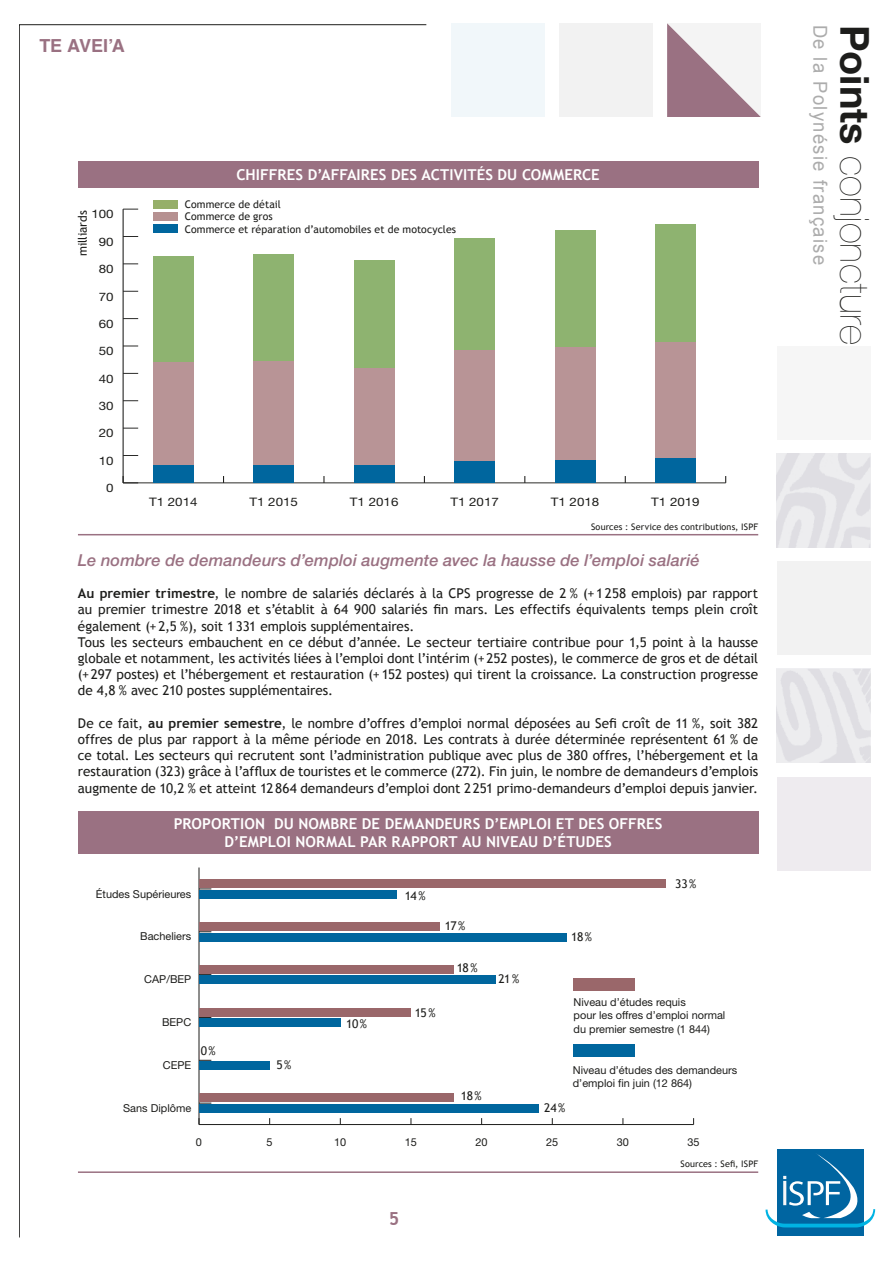
<style>
.page{position:relative;width:893px;height:1263px;background:#fff}
.page>*{position:absolute;margin:0;border:0;box-sizing:border-box;transform-origin:0 0}
.t1{font:200 39.75px "Helvetica Neue";letter-spacing:.01em;color:#1d1d1b}
.t2{font:19.2px "Arial";letter-spacing:.075em;color:#acacac;scale:.96 1}
.t3{font:700 18px "Helvetica";letter-spacing:-.005em;color:#9a7182}
.t4{font:700 18px "Trebuchet MS";color:#9a7182}
.t5{font:italic 500 16.5px "Helvetica Neue";letter-spacing:.005em;color:#9a7182}
.t6{font:700 15px/18px "Trebuchet MS";letter-spacing:.005em;color:#fff;text-align:center}
.t7{font:13.5px/16.2px "Trebuchet MS";color:#1d1d1b}
.t8{font:12px "Trebuchet MS";letter-spacing:-.02em;color:#1d1d1b}
.t9{font:11.7px "Helvetica Neue";color:#1d1d1b;scale:1.14 1}
.t10{font:10.95px/13px "Helvetica Neue";color:#1d1d1b}
.t11{font:10.5px/12.6px "Trebuchet MS";letter-spacing:.005em;color:#1d1d1b}
.t12{font:9px "Trebuchet MS";letter-spacing:.015em;color:#1d1d1b}
.s1{font-weight:700}
</style>
<div class="page">
<div style="left:451px;top:23px;width:94px;height:94px;background:#f1f7fa"></div>
<svg style="left:19px;top:24px;width:408px;height:1213px"></svg>
<div style="left:560px;top:23px;width:93px;height:94px;background:#f2f2f2"></div>
<div style="left:777px;top:1150px;width:86px;height:86px;background:#0065a1"></div>
<svg style="left:765px;top:1153px;width:110px;height:74px"></svg>
<svg style="left:667px;top:23px;width:94px;height:94px"></svg>
<div style="left:777px;top:346px;width:93px;height:94px;background:#f6f6f6"></div>
<div style="left:777px;top:562px;width:93px;height:93px;background:#f2f2f2"></div>
<div style="left:777px;top:777px;width:93px;height:93px;background:#eeebef"></div>
<img style="left:777px;top:454px;width:93px;height:93px">
<img style="left:777px;top:668px;width:93px;height:94px">
<hr style="left:78px;top:534px;width:680px;height:1px;background:#9a7182">
<hr style="left:78px;top:1171px;width:680px;height:2px;background:#9a7182">
<div style="left:78px;top:811px;width:680px;height:43px;background:#9a7182"></div>
<hr style="left:123px;top:482px;width:603px;height:1px;background:#1d1d1b">
<hr style="left:123px;top:209px;width:1px;height:274px;background:#1d1d1b">
<svg style="left:123px;top:476px;width:15px;height:7px"></svg>
<svg style="left:123px;top:455px;width:15px;height:1px"></svg>
<svg style="left:123px;top:428px;width:15px;height:1px"></svg>
<svg style="left:123px;top:400px;width:15px;height:1px"></svg>
<svg style="left:123px;top:373px;width:15px;height:1px"></svg>
<svg style="left:123px;top:346px;width:15px;height:1px"></svg>
<svg style="left:123px;top:318px;width:15px;height:1px"></svg>
<svg style="left:123px;top:291px;width:15px;height:1px"></svg>
<svg style="left:123px;top:263px;width:15px;height:1px"></svg>
<svg style="left:123px;top:236px;width:15px;height:1px"></svg>
<svg style="left:123px;top:209px;width:15px;height:1px"></svg>
<div style="left:153px;top:257px;width:40px;height:105px;background:#8eb370"></div>
<div style="left:254px;top:254px;width:40px;height:107px;background:#8eb370"></div>
<div style="left:354px;top:261px;width:40px;height:107px;background:#8eb370"></div>
<div style="left:455px;top:239px;width:40px;height:111px;background:#8eb370"></div>
<div style="left:555px;top:230px;width:40px;height:117px;background:#8eb370"></div>
<div style="left:655px;top:224px;width:41px;height:118px;background:#8eb370"></div>
<div style="left:153px;top:362px;width:40px;height:104px;background:#b89496"></div>
<div style="left:254px;top:361px;width:40px;height:105px;background:#b89496"></div>
<div style="left:354px;top:368px;width:40px;height:97px;background:#b89496"></div>
<div style="left:455px;top:350px;width:40px;height:112px;background:#b89496"></div>
<div style="left:555px;top:347px;width:40px;height:114px;background:#b89496"></div>
<div style="left:655px;top:342px;width:41px;height:116px;background:#b89496"></div>
<div style="left:153px;top:466px;width:40px;height:17px;background:#00669e"></div>
<div style="left:254px;top:466px;width:40px;height:17px;background:#00669e"></div>
<div style="left:354px;top:465px;width:40px;height:18px;background:#00669e"></div>
<div style="left:455px;top:462px;width:40px;height:21px;background:#00669e"></div>
<div style="left:555px;top:461px;width:40px;height:22px;background:#00669e"></div>
<div style="left:655px;top:458px;width:41px;height:25px;background:#00669e"></div>
<div style="left:78px;top:162px;width:680px;height:26px;background:#9a7182"></div>
<hr style="left:199px;top:1124px;width:495px;height:1px;background:#1d1d1b">
<hr style="left:199px;top:867px;width:1px;height:257px;background:#1d1d1b">
<svg style="left:199px;top:1103px;width:12px;height:1px"></svg>
<svg style="left:199px;top:1060px;width:12px;height:1px"></svg>
<svg style="left:199px;top:974px;width:12px;height:1px"></svg>
<svg style="left:199px;top:931px;width:12px;height:1px"></svg>
<svg style="left:199px;top:889px;width:12px;height:1px"></svg>
<div style="left:573px;top:978px;width:62px;height:13px;background:#9a676a"></div>
<div style="left:199px;top:1093px;width:254px;height:9px;background:#9a676a"></div>
<div style="left:199px;top:1008px;width:212px;height:8px;background:#9a676a"></div>
<div style="left:199px;top:965px;width:254px;height:8px;background:#9a676a"></div>
<div style="left:199px;top:922px;width:240px;height:9px;background:#9a676a"></div>
<div style="left:199px;top:879px;width:466px;height:9px;background:#9a676a"></div>
<div style="left:573px;top:1044px;width:62px;height:13px;background:#00669e"></div>
<div style="left:199px;top:1104px;width:339px;height:9px;background:#00669e"></div>
<div style="left:199px;top:1061px;width:71px;height:9px;background:#00669e"></div>
<div style="left:199px;top:1018px;width:141px;height:9px;background:#00669e"></div>
<div style="left:199px;top:976px;width:297px;height:8px;background:#00669e"></div>
<div style="left:199px;top:933px;width:367px;height:8px;background:#00669e"></div>
<div style="left:199px;top:890px;width:198px;height:8px;background:#00669e"></div>
<div style="left:153px;top:200px;width:25px;height:8px;background:#96af69"></div>
<div style="left:153px;top:213px;width:25px;height:8px;background:#b69191"></div>
<div style="left:153px;top:225px;width:25px;height:8px;background:#00669e"></div>
<h3 class="t3" style="left:39px;top:31px;width:87px">TE AVEI’A</h3>
<p class="t9" style="left:91px;top:207px;width:21px">100</p>
<p class="t8" style="left:75px;top:256px;width:47px;rotate:-90deg">milliards</p>
<p class="t9" style="left:99px;top:235px;width:15px">90</p>
<p class="t9" style="left:99px;top:262px;width:15px">80</p>
<p class="t9" style="left:99px;top:289px;width:15px">70</p>
<p class="t9" style="left:99px;top:317px;width:15px">60</p>
<p class="t9" style="left:99px;top:344px;width:15px">50</p>
<p class="t9" style="left:99px;top:371px;width:15px">40</p>
<p class="t9" style="left:99px;top:399px;width:15px">30</p>
<p class="t9" style="left:99px;top:426px;width:15px">20</p>
<p class="t9" style="left:99px;top:454px;width:15px">10</p>
<p class="t9" style="left:106px;top:481px;width:8px">0</p>
<p class="t6" style="left:237px;top:166px;width:365px">CHIFFRES D’AFFAIRES DES ACTIVITÉS DU COMMERCE</p>
<p class="t11" style="left:185px;top:198px;width:273px">Commerce de détail<br>Commerce de gros<br>Commerce et réparation d’automobiles et de motocycles</p>
<p class="t9" style="left:149px;top:495px;width:44px">T1 2014</p>
<p class="t9" style="left:249px;top:495px;width:44px">T1 2015</p>
<p class="t9" style="left:350px;top:495px;width:44px">T1 2016</p>
<p class="t9" style="left:450px;top:495px;width:44px">T1 2017</p>
<p class="t9" style="left:551px;top:495px;width:44px">T1 2018</p>
<p class="t9" style="left:651px;top:495px;width:44px">T1 2019</p>
<p class="t12" style="left:591px;top:521px;width:169px">Sources : Service des contributions, ISPF</p>
<p class="t5" style="left:78px;top:550px;width:623px">Le nombre de demandeurs d’emploi augmente avec la hausse de l’emploi salarié</p>
<p class="t7" style="left:78px;top:585px;width:682px"><span class="s1">AU PREMIER TRIMESTRE</span>, le nombre de salariés déclarés à la CPS progresse de 2 % (+1258 emplois) par rapport au premier trimestre 2018 et s’établit à 64 900 salariés fin mars. Les effectifs équivalents temps plein croît également (+2,5 %), soit 1331 emplois supplémentaires.<br>Tous les secteurs embauchent en ce début d’année. Le secteur tertiaire contribue pour 1,5 point à la hausse globale et notamment, les activités liées à l’emploi dont l’intérim (+252 postes), le commerce de gros et de détail (+297 postes) et l’hébergement et restauration (+152 postes) qui tirent la croissance. La construction progresse de 4,8 % avec 210 postes supplémentaires.</p>
<p class="t7" style="left:78px;top:715px;width:682px;text-align:justify">De ce fait, <span class="s1">AU PREMIER SEMESTRE</span>, le nombre d’offres d’emploi normal déposées au Sefi croît de 11 %, soit 382 offres de plus par rapport à la même période en 2018. Les contrats à durée déterminée représentent 61 % de ce total. Les secteurs qui recrutent sont l’administration publique avec plus de 380 offres, l’hébergement et la restauration (323) grâce à l’afflux de touristes et le commerce (272). Fin juin, le nombre de demandeurs d’emplois augmente de 10,2 % et atteint 12864 demandeurs d’emploi dont 2251 primo-demandeurs d’emploi depuis janvier.</p>
<p class="t6" style="left:174px;top:815px;width:490px">PROPORTION DU NOMBRE DE DEMANDEURS D’EMPLOI ET DES OFFRES<br>D’EMPLOI NORMAL PAR RAPPORT AU NIVEAU D’ÉTUDES</p>
<p class="t10" style="left:96px;top:887px;width:97px">Études Supérieures</p>
<p class="t8" style="left:405px;top:888px;width:22px">14%</p>
<p class="t8" style="left:675px;top:876px;width:23px">33%</p>
<p class="t8" style="left:445px;top:918px;width:22px">17%</p>
<p class="t10" style="left:140px;top:930px;width:53px">Bacheliers</p>
<p class="t8" style="left:571px;top:929px;width:22px">18%</p>
<p class="t8" style="left:457px;top:961px;width:22px">18%</p>
<p class="t10" style="left:144px;top:973px;width:48px">CAP/BEP</p>
<p class="t8" style="left:498px;top:972px;width:22px">21%</p>
<p class="t10" style="left:162px;top:1015px;width:31px">BEPC</p>
<p class="t8" style="left:346px;top:1016px;width:22px">10%</p>
<p class="t8" style="left:415px;top:1005px;width:22px">15%</p>
<p class="t10" style="left:574px;top:996px;width:153px">Niveau d’études requis<br>pour les offres d’emploi normal du premier semestre (1 844)</p>
<p class="t8" style="left:201px;top:1043px;width:16px">0%</p>
<p class="t10" style="left:163px;top:1058px;width:30px">CEPE</p>
<p class="t8" style="left:276px;top:1058px;width:16px">5%</p>
<p class="t8" style="left:461px;top:1088px;width:22px">18%</p>
<p class="t10" style="left:573px;top:1063px;width:166px">Niveau d’études des demandeurs d’emploi fin juin (12 864)</p>
<p class="t10" style="left:123px;top:1101px;width:70px">Sans Diplôme</p>
<p class="t8" style="left:544px;top:1100px;width:23px">24%</p>
<p class="t10" style="left:196px;top:1135px;width:8px">0</p>
<p class="t10" style="left:267px;top:1135px;width:8px">5</p>
<p class="t10" style="left:334px;top:1135px;width:14px">10</p>
<p class="t10" style="left:405px;top:1135px;width:14px">15</p>
<p class="t10" style="left:475px;top:1135px;width:14px">20</p>
<p class="t10" style="left:546px;top:1135px;width:14px">25</p>
<p class="t10" style="left:617px;top:1135px;width:14px">30</p>
<p class="t10" style="left:687px;top:1135px;width:14px">35</p>
<h3 class="t4" style="left:389px;top:1207px;width:12px">5</h3>
<p class="t12" style="left:680px;top:1159px;width:79px">Sources : Sefi, ISPF</p>
<h2 class="t2" style="left:833px;top:25px;width:252px;rotate:90deg">De la Polynésie française</h2>
<h1 class="t1" style="left:886px;top:25px;width:322px;rotate:90deg"><span class="s1">Points</span> conjoncture</h1>
</div>
